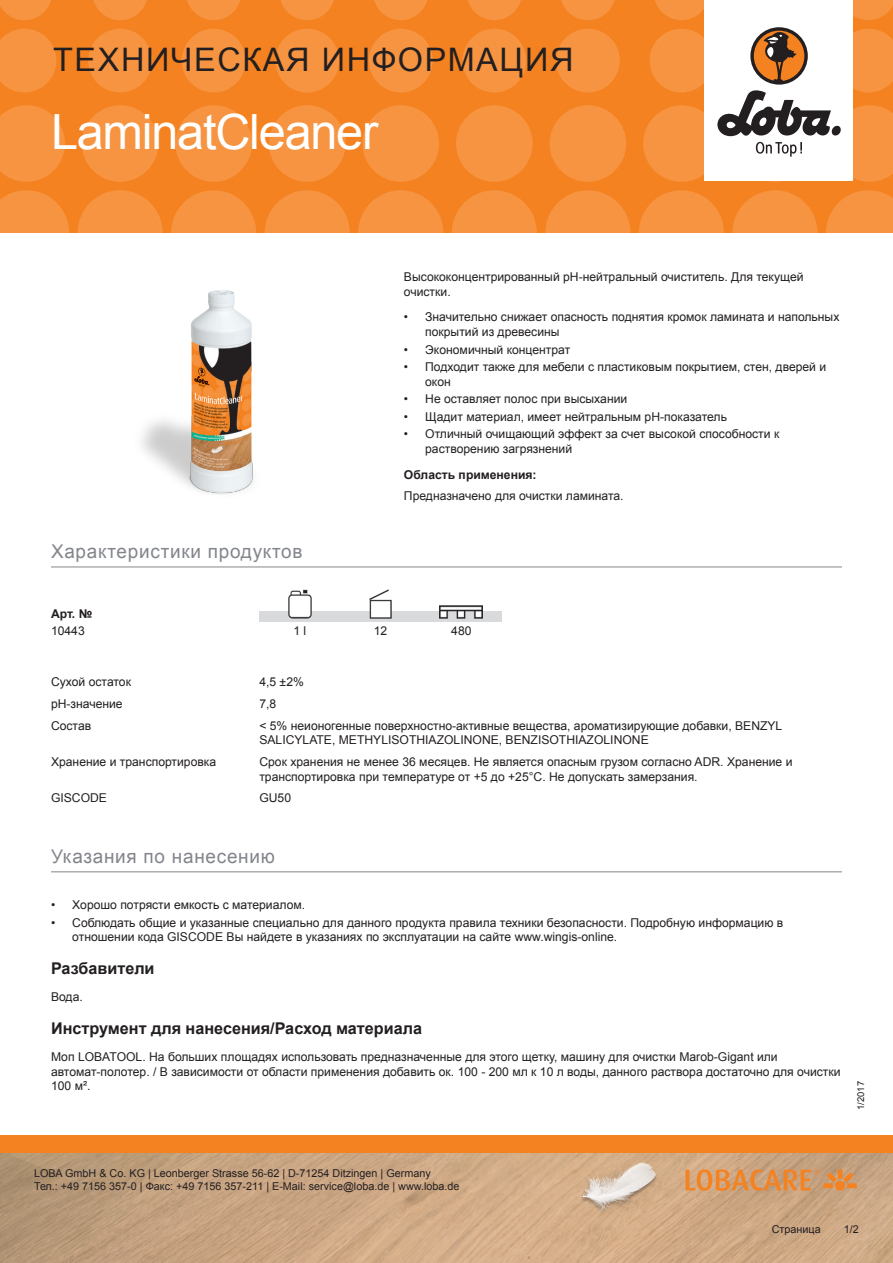
<style>
.page{position:relative;width:893px;height:1263px;background:#fff}
.page>*{position:absolute;margin:0;border:0;box-sizing:border-box;transform-origin:0 0}
.t1{font:48.6px "Arial";letter-spacing:-.025em;color:#fff}
.t2{font:32.4px "Arial";letter-spacing:.05em;color:#231f20}
.Titel_grau{font:18.9px "Arial";letter-spacing:.04em;color:#82858b}
.t3{font:700 16.2px "Arial";color:#231f20}
.Text{font:12.15px/14.5px "Arial";color:#231f20}
.Text_Bold{font:700 12.15px "Arial";color:#231f20}
.Text_zentriert{font:12.15px "Arial";color:#231f20}
.Pagina{font:10.8px/12.9px "Arial";color:#231f20}
.t4{font:9.45px "Arial";color:#231f20}
</style>
<div class="page">
<div style="left:0;top:0;width:893px;height:233px;background:#f58220"></div>
<svg style="left:0;top:190px;width:69px;height:43px"></svg>
<svg style="left:78px;top:190px;width:85px;height:85px;fill:#f69441"></svg>
<svg style="left:171px;top:190px;width:85px;height:85px;fill:#f69441"></svg>
<svg style="left:265px;top:190px;width:85px;height:85px;fill:#f69441"></svg>
<svg style="left:358px;top:190px;width:85px;height:85px;fill:#f69441"></svg>
<svg style="left:545px;top:190px;width:85px;height:85px;fill:#f69441"></svg>
<svg style="left:452px;top:190px;width:85px;height:85px;fill:#f69441"></svg>
<svg style="left:732px;top:190px;width:85px;height:85px;fill:#f69441"></svg>
<svg style="left:639px;top:190px;width:85px;height:85px;fill:#f69441"></svg>
<svg style="left:826px;top:190px;width:67px;height:43px"></svg>
<svg style="left:0;top:105px;width:65px;height:77px"></svg>
<svg style="left:82px;top:105px;width:76px;height:77px"></svg>
<svg style="left:175px;top:105px;width:77px;height:77px"></svg>
<svg style="left:269px;top:105px;width:76px;height:77px"></svg>
<svg style="left:456px;top:105px;width:77px;height:77px"></svg>
<svg style="left:362px;top:105px;width:77px;height:77px"></svg>
<svg style="left:550px;top:105px;width:76px;height:77px"></svg>
<svg style="left:0;top:29px;width:56px;height:63px"></svg>
<svg style="left:182px;top:29px;width:64px;height:63px"></svg>
<svg style="left:88px;top:29px;width:64px;height:63px"></svg>
<svg style="left:275px;top:29px;width:64px;height:63px"></svg>
<svg style="left:462px;top:29px;width:64px;height:63px"></svg>
<svg style="left:369px;top:29px;width:64px;height:63px"></svg>
<svg style="left:556px;top:29px;width:64px;height:63px"></svg>
<svg style="left:0;top:0;width:51px;height:20px"></svg>
<svg style="left:187px;top:0;width:53px;height:20px"></svg>
<svg style="left:468px;top:0;width:53px;height:20px"></svg>
<svg style="left:655px;top:0;width:49px;height:20px"></svg>
<svg style="left:93px;top:0;width:54px;height:20px"></svg>
<svg style="left:374px;top:0;width:54px;height:20px"></svg>
<svg style="left:281px;top:0;width:53px;height:20px"></svg>
<svg style="left:561px;top:0;width:54px;height:20px"></svg>
<svg style="left:853px;top:0;width:40px;height:20px"></svg>
<img style="left:0;top:1152px;width:893px;height:111px">
<div style="left:0;top:1135px;width:893px;height:17px;background:#f58220"></div>
<div style="left:704px;top:0;width:149px;height:181px;background:#fff"></div>
<svg style="left:643px;top:28px;width:250px;height:154px"></svg>
<img style="left:578px;top:1161px;width:82px;height:81px">
<svg style="left:686px;top:1169px;width:171px;height:22px"></svg>
<hr style="left:51px;top:871px;width:791px;height:1px;background:#82858b">
<hr style="left:51px;top:567px;width:791px;height:1px;background:#82858b">
<img style="left:288px;top:589px;width:195px;height:22px">
<img style="left:259px;top:611px;width:243px;height:11px">
<img style="left:106px;top:272px;width:216px;height:222px">
<h2 class="t2" style="left:53px;top:38px;width:522px">ТЕХНИЧЕСКАЯ ИНФОРМАЦИЯ</h2>
<p class="t1" style="left:51px;top:100px;width:329px">LaminatCleaner</p>
<p class="Titel_grau" style="left:51px;top:539px;width:253px">Характеристики продуктов</p>
<p class="Text" style="left:404px;top:270px;width:401px">Высококонцентрированный pН-нейтральный очиститель. Для текущей очистки.</p>
<p class="Text" style="left:425px;top:310px;width:416px;text-indent:-21px">• Значительно снижает опасность поднятия кромок ламината и напольных покрытий из древесины</p>
<p class="Text" style="left:404px;top:342px;width:168px">• Экономичный концентрат</p>
<p class="Text" style="left:425px;top:360px;width:403px;text-indent:-21px">• Подходит также для мебели с пластиковым покрытием, стен, дверей и окон</p>
<p class="Text" style="left:404px;top:392px;width:225px">• Не оставляет полос при высыхании</p>
<p class="Text" style="left:404px;top:409px;width:325px">• Щадит материал, имеет нейтральным pH-показатель</p>
<p class="Text" style="left:425px;top:427px;width:356px;text-indent:-21px">• Отличный очищающий эффект за счет высокой способности к растворению загрязнений</p>
<p class="Text_Bold" style="left:404px;top:466px;width:134px">Область применения:</p>
<p class="Text" style="left:404px;top:489px;width:221px">Предназначено для очистки ламината.</p>
<p class="Text_Bold" style="left:51px;top:605px;width:43px">Арт. №</p>
<p class="Text" style="left:51px;top:624px;width:35px">10443</p>
<p class="Text_zentriert" style="left:293px;top:623px;width:14px">1 l</p>
<p class="Text_zentriert" style="left:374px;top:623px;width:15px">12</p>
<p class="Text_zentriert" style="left:451px;top:623px;width:22px">480</p>
<p class="Text" style="left:51px;top:675px;width:81px">Сухой остаток</p>
<p class="Text" style="left:259px;top:675px;width:46px">4,5 ±2%</p>
<p class="Text" style="left:51px;top:697px;width:73px">pH-значение</p>
<p class="Text" style="left:259px;top:697px;width:18px">7,8</p>
<p class="Text" style="left:51px;top:718px;width:42px">Состав</p>
<p class="Text" style="left:259px;top:718px;width:524px">&lt; 5% неионогенные поверхностно-активные вещества, ароматизирующие добавки, BENZYL<br>SALICYLATE, METHYLISOTHIAZOLINONE, BENZISOTHIAZOLINONE</p>
<p class="Text" style="left:51px;top:755px;width:167px">Хранение и транспортировка</p>
<p class="Text" style="left:259px;top:755px;width:535px">Срок хранения не менее 36 месяцев. Не является опасным грузом согласно ADR. Хранение и транспортировка при температуре от +5 до +25°C. Не допускать замерзания.</p>
<p class="Text" style="left:51px;top:791px;width:58px">GISCODE</p>
<p class="Text" style="left:259px;top:791px;width:33px">GU50</p>
<p class="Titel_grau" style="left:51px;top:844px;width:225px">Указания по нанесению</p>
<p class="Text" style="left:51px;top:898px;width:256px">• Хорошо потрясти емкость с материалом.</p>
<p class="Text" style="left:72px;top:915px;width:713px;text-indent:-21px">• Соблюдать общие и указанные специально для данного продукта правила техники безопасности. Подробную информацию в отношении кода GISCODE Вы найдете в указаниях по эксплуатации на сайте www.wingis-online.</p>
<p class="t3" style="left:51px;top:958px;width:105px">Разбавители</p>
<p class="Text" style="left:51px;top:990px;width:33px">Вода.</p>
<p class="t3" style="left:51px;top:1018px;width:373px">Инструмент для нанесения/Расход материала</p>
<p class="Text" style="left:51px;top:1050px;width:791px">Моп LOBATOOL. На больших площадях использовать предназначенные для этого щетку, машину для очистки Marob-Gigant или автомат-полотер. / В зависимости от области применения добавить ок. 100 - 200 мл к 10 л воды, данного раствора достаточно для очистки<br>100 м².</p>
<p class="t4" style="left:855px;top:1110px;width:30px;rotate:-90deg">1/2017</p>
<p class="Pagina" style="left:34px;top:1167px;width:427px">LOBA GmbH &amp; Co. KG | Leonberger Strasse 56-62 | D-71254 Ditzingen | Germany<br>Тел.: +49 7156 357-0 | Факс: +49 7156 357-211 | E-Mail: service@loba.de | www.loba.de</p>
<p class="Pagina" style="left:772px;top:1222px;width:50px">Страница</p>
<p class="Pagina" style="left:844px;top:1222px;width:17px">1/2</p>
</div>
